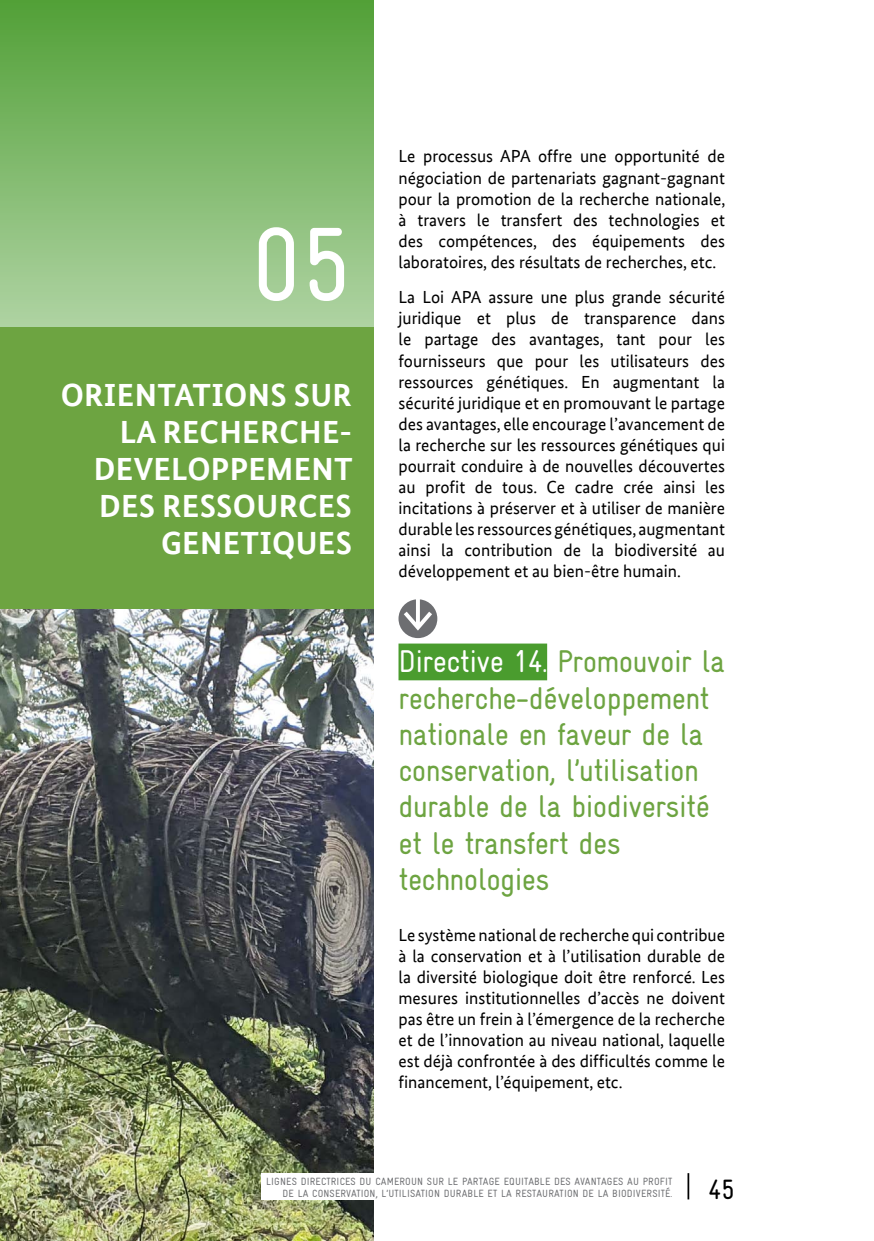
<style>
.page{position:relative;width:874px;height:1241px;background:#fff}
.page>*{position:absolute;margin:0;border:0;box-sizing:border-box;transform-origin:0 0}
.t1{font:condensed 105px "Gravur";color:#fff}
.t2{font:700 32.02px/36.9px "Bundes Sans Office";letter-spacing:.01em;color:#fff;text-align:right}
.t3{font:condensed 31.5px/36.2px "Gravur";letter-spacing:-.02em;color:#6da441}
.t4{font:condensed 28px "Gravur";color:#000}
.t5{font:17.5px/21px "Bundes Sans Office";color:#000;text-align:justify}
.t6{font:condensed 10.5px/12.6px "Gravur";letter-spacing:.015em;color:#6d6e71;text-align:right}
.s1{color:#fff}
</style>
<div class="page">
<hr style="left:687px;top:1172px;width:2px;height:27px;background:#000">
<img style="left:0;top:608px;width:373px;height:632px">
<svg style="left:0;top:0;width:373px;height:327px;background:#80b96c"></svg>
<div style="left:0;top:327px;width:373px;height:281px;background:#6da441"></div>
<div style="left:398px;top:643px;width:149px;height:37px;background:#4a9c2e"></div>
<svg style="left:398px;top:599px;width:39px;height:39px"></svg>
<div style="left:261px;top:1172px;width:411px;height:27px;background:#fff"></div>
<h1 class="t1" style="left:251px;top:205px;width:102px">05</h1>
<h2 class="t2" style="left:61px;top:377px;width:293px">ORIENTATIONS SUR<br>LA RECHERCHE-<br>DEVELOPPEMENT<br>DES RESSOURCES<br>GENETIQUES</h2>
<p class="t5" style="left:398px;top:146px;width:328px">Le processus APA offre une opportunité de négociation de partenariats gagnant-gagnant pour la promotion de la recherche nationale, à travers le transfert des technologies et des compétences, des équipements des laboratoires, des résultats de recherches, etc.</p>
<p class="t5" style="left:398px;top:287px;width:328px">La Loi APA assure une plus grande sécurité juridique et plus de transparence dans le partage des avantages, tant pour les fournisseurs que pour les utilisateurs des ressources génétiques. En augmentant la sécurité juridique et en promouvant le partage des avantages, elle encourage l’avancement de la recherche sur les ressources génétiques qui pourrait conduire à de nouvelles découvertes au profit de tous. Ce cadre crée ainsi les incitations à préserver et à utiliser de manière durable les ressources génétiques, augmentant ainsi la contribution de la biodiversité au développement et au bien-être humain.</p>
<h3 class="t3" style="left:398px;top:643px;width:328px"><span class="s1">Directive 14.</span> Promouvoir la recherche-développement nationale en faveur de la conservation, l’utilisation durable de la biodiversité et le transfert des technologies</h3>
<p class="t5" style="left:398px;top:924px;width:328px">Le système national de recherche qui contribue à la conservation et à l’utilisation durable de la diversité biologique doit être renforcé. Les mesures institutionnelles d’accès ne doivent pas être un frein à l’émergence de la recherche et de l’innovation au niveau national, laquelle est déjà confrontée à des difficultés comme le financement, l’équipement, etc.</p>
<p class="t6" style="left:266px;top:1174px;width:407px">LIGNES DIRECTRICES DU CAMEROUN SUR LE PARTAGE EQUITABLE DES AVANTAGES AU PROFIT<br>DE LA CONSERVATION, L’UTILISATION DURABLE ET LA RESTAURATION DE LA BIODIVERSITÉ.</p>
<h3 class="t4" style="left:707px;top:1173px;width:28px">45</h3>
</div>
